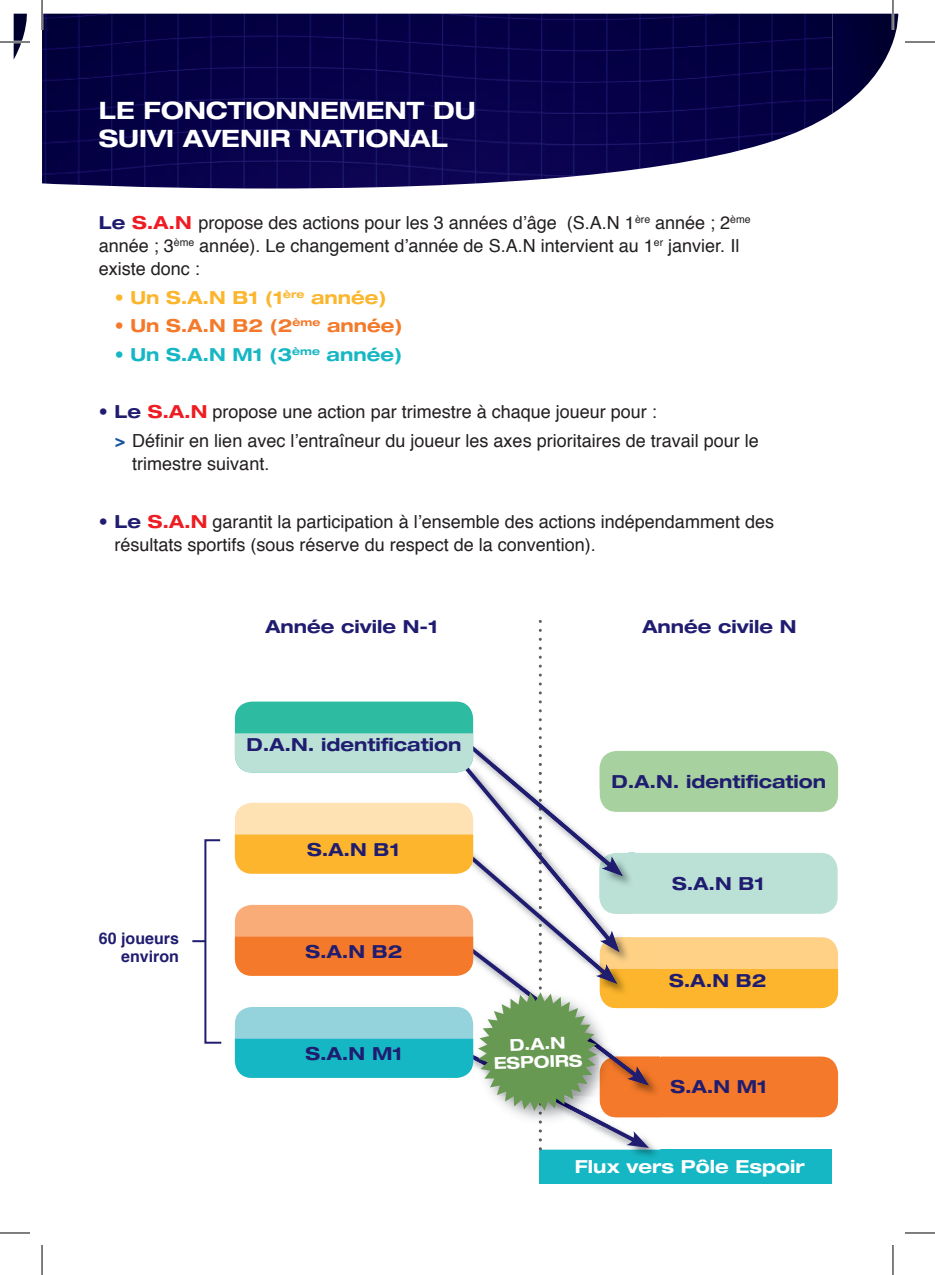
<style>
.page{position:relative;width:935px;height:1275px;background:#fff}
.page>*{position:absolute;margin:0;border:0;box-sizing:border-box;transform-origin:0 0}
.t1{font:700 expanded 24px/28px "Helvetica Neue LT Std";color:#fff}
.t2{font:18px/23px "Helvetica";color:#231f20}
.t3{font:700 expanded 18px "Helvetica Neue LT Std";color:#201c70}
.t4{font:700 expanded 18px "Helvetica Neue LT Std";color:#fcb52c}
.t5{font:700 expanded 18px "Helvetica Neue LT Std";color:#f4792a}
.t6{font:700 expanded 18px "Helvetica Neue LT Std";color:#16b7c4}
.t7{font:700 expanded 18px "Helvetica Neue LT Std";color:#fff}
.t8{font:700 expanded 16.4px/18.2px "Helvetica Neue LT Std";color:#fff;text-align:center}
.t9{font:700 16px/18px "Helvetica";color:#201c70;text-align:right}
.s1{font-family:"Helvetica Neue LT Std";font-weight:700;font-stretch:expanded;color:#201c70}
.s2{font-family:"Helvetica Neue LT Std";font-weight:700;font-stretch:expanded;color:#ee1d23}
.s3{font-family:"Helvetica Neue LT Std";font-weight:700;font-stretch:expanded;color:#17529f}
</style>
<div class="page">
<div style="left:539px;top:1149px;width:292px;height:34px;background:#16b7c4"></div>
<svg style="left:14px;top:14px;width:13px;height:45px"></svg>
<svg style="left:832px;top:14px;width:67px;height:100px"></svg>
<img style="left:42px;top:14px;width:503px;height:174px">
<img style="left:545px;top:14px;width:287px;height:165px">
<svg style="left:192px;top:839px;width:30px;height:205px"></svg>
<img style="left:539px;top:1150px;width:117px;height:9px">
<svg style="left:235px;top:620px;width:603px;height:530px"></svg>
<div style="left:599px;top:751px;width:239px;height:61px;background:#a7d19e;border-radius:17px"></div>
<hr style="left:0;top:41px;width:30px;height:2px;background:#fff">
<hr style="left:891px;top:0;width:3px;height:30px;background:#fff">
<hr style="left:0;top:42px;width:30px;height:1px;background:#000">
<hr style="left:904px;top:42px;width:30px;height:1px;background:#000">
<hr style="left:0;top:1232px;width:30px;height:1px;background:#000">
<hr style="left:904px;top:1232px;width:30px;height:1px;background:#000">
<hr style="left:42px;top:0;width:1px;height:30px;background:#000">
<hr style="left:42px;top:1245px;width:1px;height:30px;background:#000">
<hr style="left:892px;top:0;width:1px;height:30px;background:#000">
<hr style="left:892px;top:1245px;width:1px;height:30px;background:#000">
<h1 class="t1" style="left:99px;top:95px;width:378px">LE FONCTIONNEMENT DU<br>SUIVI AVENIR NATIONAL</h1>
<p class="t2" style="left:99px;top:212px;width:653px"><span class="s1">Le</span> <span class="s2">S.A.N</span> propose des actions pour les 3 années d’âge (S.A.N 1<sup>ère</sup> année ; 2<sup>ème </sup>année ; 3<sup>ème</sup> année). Le changement d’année de S.A.N intervient au 1<sup>er</sup> janvier. Il existe donc :</p>
<p class="t4" style="left:115px;top:286px;width:273px">• Un S.A.N B1 (1<sup>ère</sup> année)</p>
<p class="t5" style="left:115px;top:315px;width:289px">• Un S.A.N B2 (2<sup>ème</sup> année)</p>
<p class="t6" style="left:115px;top:343px;width:289px">• Un S.A.N M1 (3<sup>ème</sup> année)</p>
<p class="t2" style="left:115px;top:398px;width:645px;line-height:28.6px;text-indent:-16px"><span class="s1">• Le</span> <span class="s2">S.A.N</span> propose une action par trimestre à chaque joueur pour :<br><span class="s3">&gt;</span> Définir en lien avec l’entraîneur du joueur les axes prioritaires de travail pour le</p>
<p class="t2" style="left:132px;top:453px;width:139px">trimestre suivant.</p>
<p class="t2" style="left:114px;top:510px;width:661px;text-indent:-16px"><span class="s1">• Le</span> <span class="s2">S.A.N</span> garantit la participation à l’ensemble des actions indépendamment des résultats sportifs (sous réserve du respect de la convention).</p>
<p class="t9" style="left:99px;top:930px;width:82px">60 joueurs environ</p>
<p class="t3" style="left:265px;top:615px;width:174px">Année civile N-1</p>
<p class="t3" style="left:642px;top:615px;width:155px">Année civile N</p>
<p class="t3" style="left:246px;top:733px;width:216px">D.A.N. identification</p>
<p class="t3" style="left:307px;top:838px;width:94px">S.A.N B1</p>
<p class="t3" style="left:305px;top:940px;width:99px">S.A.N B2</p>
<p class="t3" style="left:305px;top:1042px;width:98px">S.A.N M1</p>
<p class="t3" style="left:611px;top:770px;width:216px">D.A.N. identification</p>
<p class="t3" style="left:672px;top:872px;width:94px">S.A.N B1</p>
<p class="t8" style="left:493px;top:1035px;width:90px;rotate:-2deg">D.A.N<br>ESPOIRS</p>
<p class="t3" style="left:669px;top:969px;width:99px">S.A.N B2</p>
<p class="t3" style="left:670px;top:1075px;width:98px">S.A.N M1</p>
<p class="t7" style="left:575px;top:1155px;width:231px">Flux vers Pôle Espoir</p>
</div>
